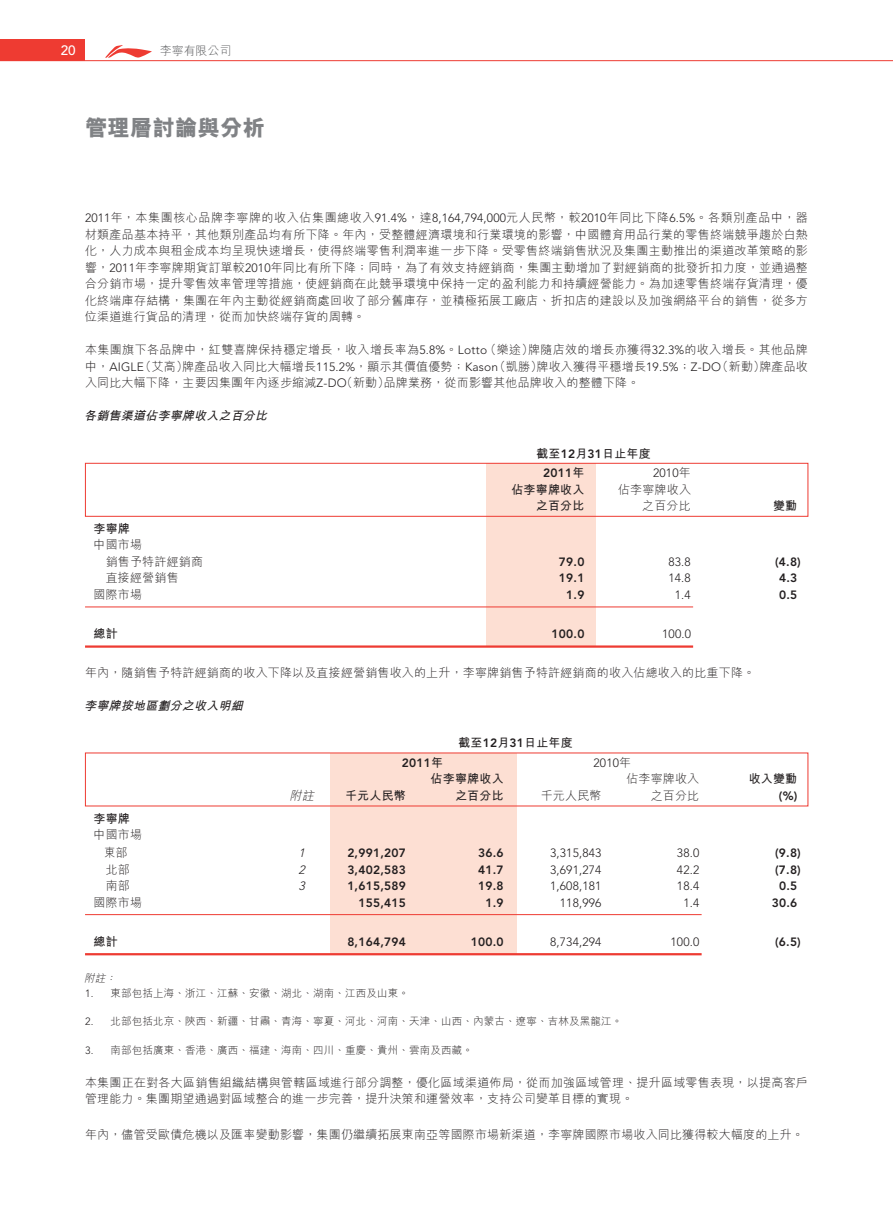
<style>
.page{position:relative;width:893px;height:1212px;background:#fff}
.page>*{position:absolute;margin:0;border:0;box-sizing:border-box;transform-origin:0 0}
.t1{font:800 22.5px "M Hei HK";color:#808285}
.t2{font:500 13.5px "Avenir LT Std";color:#fff}
.t3{font:300 12px/16.5px "M Hei HK";letter-spacing:.015em;color:#231f20;text-align:justify}
.t4{font:800 12px "Avenir LT Std";letter-spacing:.02em;color:#231f20}
.t5{font:300 12px "Avenir LT Std";letter-spacing:.015em;color:#231f20}
.t6{font:700 12px/19.5px "M Hei HK";letter-spacing:.02em;color:#231f20}
.t7{font:italic 700 12px "M Hei HK";color:#231f20}
.t8{font:300 12px "M Hei HK";letter-spacing:-.01em;color:#57585a}
.t9{font:italic 300 12px "Avenir LT Std";color:#231f20}
.t10{font:italic 300 12px "M Hei HK";color:#231f20}
.t11{font:300 12px "M Hei HK";letter-spacing:.015em;color:#231f20;scale:.9 1}
.t12{font:300 10.5px "M Hei HK";letter-spacing:.015em;color:#231f20}
.t13{font:italic 300 10.5px "M Hei HK";color:#231f20}
.s1{font-family:"Avenir LT Std"}
.s2{font-family:"Avenir LT Std";font-weight:800}
.s3{font-family:"M Hei HK"}
.s4{font-family:"M Hei HK";font-weight:700}
.s5{font-weight:700}
</style>
<div class="page">
<div style="left:0;top:39px;width:85px;height:22px;background:#ee3b32"></div>
<svg style="left:105px;top:45px;width:47px;height:13px"></svg>
<hr style="left:0;top:60px;width:893px;height:1px;background:#ee3b32">
<div style="left:486px;top:464px;width:109px;height:183px;background:#fddfd3"></div>
<div style="left:85px;top:463px;width:723px;height:54px;border:1px solid #ee3b32"></div>
<hr style="left:85px;top:606px;width:608px;height:1px;background:#ee3b32">
<hr style="left:85px;top:645px;width:608px;height:3px;background:#ee3b32">
<div style="left:330px;top:753px;width:187px;height:201px;background:#fddfd3"></div>
<hr style="left:85px;top:914px;width:617px;height:1px;background:#ee3b32">
<hr style="left:85px;top:953px;width:617px;height:2px;background:#ee3b32">
<p class="t2" style="left:61px;top:42px;width:16px">20</p>
<p class="t8" style="left:160px;top:42px;width:73px">李寧有限公司</p>
<p class="t1" style="left:85px;top:113px;width:181px">管理層討論與分析</p>
<p class="t3" style="left:85px;top:209px;width:724px"><span class="s1">2011</span>年，本集團核心品牌李寧牌的收入佔集團總收入<span class="s1">91.4%</span>，達<span class="s1">8,164,794,000</span>元人民幣，較<span class="s1">2010</span>年同比下降<span class="s1">6.5%</span>。各類別產品中，器材類產品基本持平，其他類別產品均有所下降。年內，受整體經濟環境和行業環境的影響，中國體育用品行業的零售終端競爭趨於白熱化，人力成本與租金成本均呈現快速增長，使得終端零售利潤率進一步下降。受零售終端銷售狀況及集團主動推出的渠道改革策略的影響，<span class="s1">2011</span>年李寧牌期貨訂單較<span class="s1">2010</span>年同比有所下降；同時，為了有效支持經銷商，集團主動增加了對經銷商的批發折扣力度，並通過整合分銷市場，提升零售效率管理等措施，使經銷商在此競爭環境中保持一定的盈利能力和持續經營能力。為加速零售終端存貨清理，優化終端庫存結構，集團在年內主動從經銷商處回收了部分舊庫存，並積極拓展工廠店、折扣店的建設以及加強網絡平台的銷售，從多方位渠道進行貨品的清理，從而加快終端存貨的周轉。</p>
<p class="t3" style="left:85px;top:341px;width:724px">本集團旗下各品牌中，紅雙喜牌保持穩定增長，收入增長率為<span class="s1">5.8%</span>。<span class="s1">Lotto</span>（樂途）牌隨店效的增長亦獲得<span class="s1">32.3%</span>的收入增長。其他品牌中，<span class="s1">AIGLE</span>（艾高）牌產品收入同比大幅增長<span class="s1">115.2%</span>，顯示其價值優勢；<span class="s1">Kason</span>（凱勝）牌收入獲得平穩增長<span class="s1">19.5%</span>；<span class="s1">Z-DO</span>（新動）牌產品收入同比大幅下降，主要因集團年內逐步縮減<span class="s1">Z-DO</span>（新動）品牌業務，從而影響其他品牌收入的整體下降。</p>
<p class="t7" style="left:84px;top:407px;width:188px">各銷售渠道佔李寧牌收入之百分比</p>
<p class="t6" style="left:543px;top:442px;width:109px;text-indent:-7px">截至<span class="s2">12</span>月<span class="s2">31</span>日止年度<br><span class="s2">2011</span>年</p>
<p class="t5" style="left:653px;top:466px;width:39px">2010<span class="s3">年</span></p>
<p class="t6" style="left:511px;top:478px;width:75px">佔李寧牌收入</p>
<p class="t3" style="left:618px;top:480px;width:74px">佔李寧牌收入</p>
<p class="t6" style="left:536px;top:495px;width:50px">之百分比</p>
<p class="t3" style="left:642px;top:497px;width:50px">之百分比</p>
<p class="t6" style="left:773px;top:495px;width:26px">變動</p>
<p class="t6" style="left:94px;top:518px;width:38px">李寧牌</p>
<p class="t3" style="left:94px;top:536px;width:50px">中國市場</p>
<p class="t3" style="left:106px;top:553px;width:99px">銷售予特許經銷商</p>
<p class="t4" style="left:559px;top:555px;width:27px">79.0</p>
<p class="t5" style="left:668px;top:555px;width:24px">83.8</p>
<p class="t4" style="left:775px;top:555px;width:27px">(4.8)</p>
<p class="t3" style="left:106px;top:569px;width:74px">直接經營銷售</p>
<p class="t4" style="left:559px;top:571px;width:27px">19.1</p>
<p class="t5" style="left:668px;top:571px;width:24px">14.8</p>
<p class="t4" style="left:779px;top:571px;width:20px">4.3</p>
<p class="t3" style="left:94px;top:586px;width:50px">國際市場</p>
<p class="t4" style="left:566px;top:588px;width:20px">1.9</p>
<p class="t5" style="left:675px;top:588px;width:17px">1.4</p>
<p class="t4" style="left:779px;top:588px;width:20px">0.5</p>
<p class="t6" style="left:94px;top:623px;width:26px">總計</p>
<p class="t4" style="left:552px;top:627px;width:34px">100.0</p>
<p class="t5" style="left:662px;top:627px;width:30px">100.0</p>
<p class="t3" style="left:85px;top:664px;width:672px">年內，隨銷售予特許經銷商的收入下降以及直接經營銷售收入的上升，李寧牌銷售予特許經銷商的收入佔總收入的比重下降。</p>
<p class="t7" style="left:84px;top:697px;width:164px">李寧牌按地區劃分之收入明細</p>
<p class="t6" style="left:458px;top:732px;width:116px">截至<span class="s2">12</span>月<span class="s2">31</span>日止年度</p>
<p class="t4" style="left:402px;top:755px;width:43px">2011<span class="s4">年</span></p>
<p class="t5" style="left:593px;top:755px;width:39px">2010<span class="s3">年</span></p>
<p class="t6" style="left:431px;top:768px;width:75px">佔李寧牌收入</p>
<p class="t3" style="left:626px;top:770px;width:74px">佔李寧牌收入</p>
<p class="t6" style="left:749px;top:768px;width:50px">收入變動</p>
<p class="t10" style="left:290px;top:787px;width:29px">附註</p>
<p class="t6" style="left:345px;top:785px;width:62px">千元人民幣</p>
<p class="t6" style="left:455px;top:785px;width:50px">之百分比</p>
<p class="t3" style="left:541px;top:786px;width:62px">千元人民幣</p>
<p class="t3" style="left:651px;top:786px;width:50px">之百分比</p>
<p class="t4" style="left:779px;top:788px;width:20px">(%)</p>
<p class="t3" style="left:94px;top:809px;width:50px"><span class="s5">李寧牌</span>中國市場</p>
<p class="t11" style="left:105px;top:844px;width:27px">東部</p>
<p class="t9" style="left:298px;top:846px;width:11px">1</p>
<p class="t4" style="left:347px;top:846px;width:60px">2,991,207</p>
<p class="t4" style="left:478px;top:846px;width:27px">36.6</p>
<p class="t5" style="left:550px;top:846px;width:53px">3,315,843</p>
<p class="t5" style="left:677px;top:846px;width:24px">38.0</p>
<p class="t4" style="left:775px;top:846px;width:27px">(9.8)</p>
<p class="t3" style="left:106px;top:860px;width:26px">北部</p>
<p class="t9" style="left:298px;top:862px;width:11px">2</p>
<p class="t4" style="left:347px;top:862px;width:60px">3,402,583</p>
<p class="t4" style="left:478px;top:862px;width:27px">41.7</p>
<p class="t5" style="left:550px;top:862px;width:53px">3,691,274</p>
<p class="t5" style="left:677px;top:862px;width:24px">42.2</p>
<p class="t4" style="left:775px;top:862px;width:27px">(7.8)</p>
<p class="t3" style="left:106px;top:877px;width:26px">南部</p>
<p class="t9" style="left:298px;top:879px;width:11px">3</p>
<p class="t4" style="left:347px;top:879px;width:60px">1,615,589</p>
<p class="t4" style="left:478px;top:879px;width:27px">19.8</p>
<p class="t5" style="left:550px;top:879px;width:53px">1,608,181</p>
<p class="t5" style="left:677px;top:879px;width:24px">18.4</p>
<p class="t4" style="left:779px;top:879px;width:20px">0.5</p>
<p class="t3" style="left:94px;top:893px;width:50px">國際市場</p>
<p class="t4" style="left:358px;top:895px;width:49px">155,415</p>
<p class="t4" style="left:485px;top:895px;width:20px">1.9</p>
<p class="t5" style="left:560px;top:895px;width:43px">118,996</p>
<p class="t5" style="left:683px;top:895px;width:17px">1.4</p>
<p class="t4" style="left:772px;top:895px;width:27px">30.6</p>
<p class="t6" style="left:94px;top:930px;width:26px">總計</p>
<p class="t4" style="left:347px;top:934px;width:60px">8,164,794</p>
<p class="t4" style="left:471px;top:934px;width:34px">100.0</p>
<p class="t5" style="left:550px;top:934px;width:53px">8,734,294</p>
<p class="t5" style="left:670px;top:934px;width:30px">100.0</p>
<p class="t4" style="left:775px;top:934px;width:27px">(6.5)</p>
<p class="t13" style="left:84px;top:971px;width:37px">附註：</p>
<p class="t12" style="left:85px;top:985px;width:325px"><span class="s1">1.</span> 東部包括上海、浙江、江蘇、安徽、湖北、湖南、江西及山東。</p>
<p class="t12" style="left:85px;top:1014px;width:539px"><span class="s1">2.</span> 北部包括北京、陝西、新疆、甘肅、青海、寧夏、河北、河南、天津、山西、內蒙古、遼寧、吉林及黑龍江。</p>
<p class="t12" style="left:85px;top:1042px;width:389px"><span class="s1">3.</span> 南部包括廣東、香港、廣西、福建、海南、四川、重慶、貴州、雲南及西藏。</p>
<p class="t3" style="left:85px;top:1073px;width:724px">本集團正在對各大區銷售組織結構與管轄區域進行部分調整，優化區域渠道佈局，從而加強區域管理、提升區域零售表現，以提高客戶管理能力。集團期望通過對區域整合的進一步完善，提升決策和運營效率，支持公司變革目標的實現。</p>
<p class="t3" style="left:85px;top:1126px;width:720px">年內，儘管受歐債危機以及匯率變動影響，集團仍繼續拓展東南亞等國際市場新渠道，李寧牌國際市場收入同比獲得較大幅度的上升。</p>
</div>
